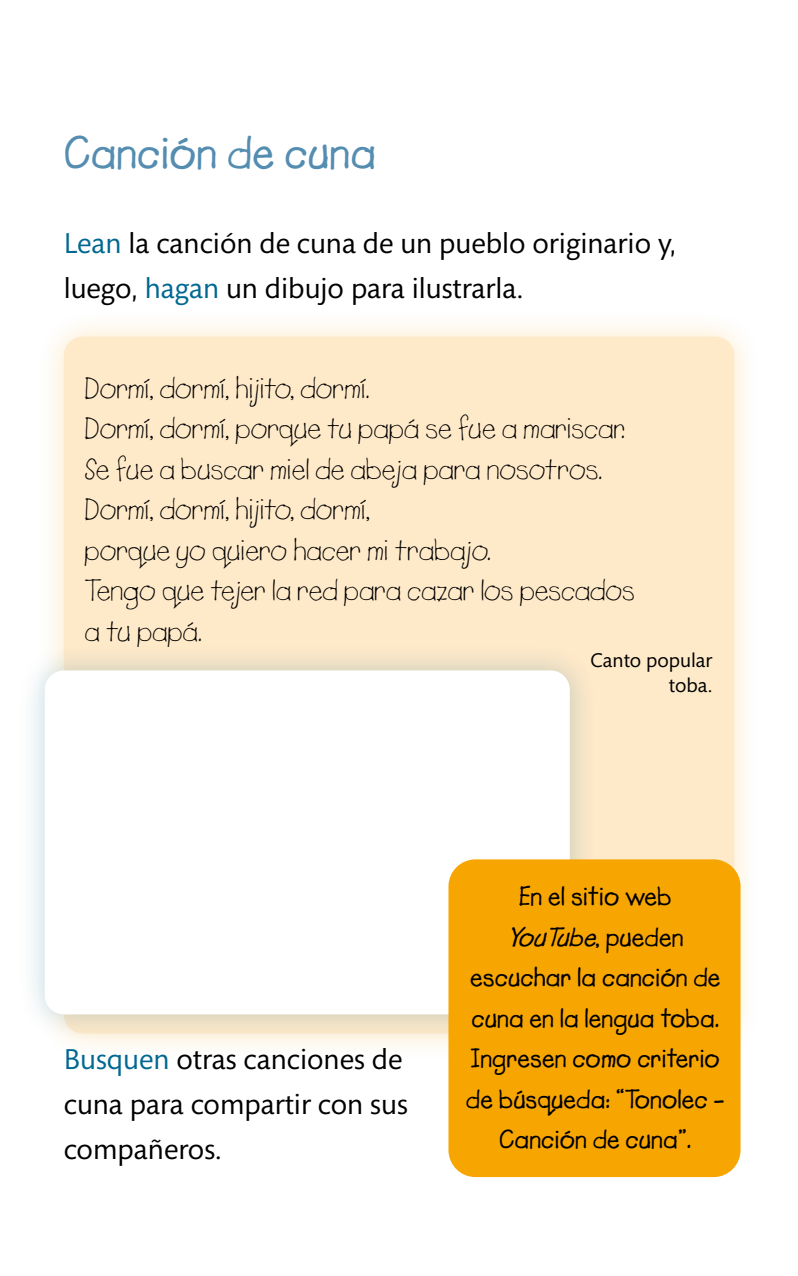
<style>
.page{position:relative;width:798px;height:1276px;background:#fff}
.page>*{position:absolute;margin:0;border:0;box-sizing:border-box;transform-origin:0 0}
.titulos{font:47.25px "Lemonade ICG Bold";color:#548db0}
.consigna{font:29.25px/40.5px "Lemonade ICG";color:#000}
.consigna-2{font:29.25px/45px "Mundo Sans Std";color:#000}
.titulos-2{font:27px/40.5px "Lemonade ICG Bold";color:#000;text-align:center}
.titulos-3{font:italic 27px "Lemonade ICG Bold";color:#000}
.consigna-3{font:20.25px "Mundo Sans Std";color:#000}
.s1{color:#006891}
.s2{font-style:normal}
</style>
<div class="page">
<div style="left:36px;top:309px;width:726px;height:752px;background:#f7a500;opacity:.25"></div>
<div style="left:64px;top:336px;width:670px;height:697px;background:#fee9c9;border-radius:19px"></div>
<div style="left:17px;top:642px;width:581px;height:400px;background:#006891;opacity:.25"></div>
<div style="left:45px;top:670px;width:524px;height:344px;background:#fff;border-radius:19px"></div>
<div style="left:448px;top:859px;width:292px;height:318px;background:#f7a500;border-radius:27px"></div>
<p class="titulos" style="left:64px;top:124px;width:313px">Canción de cuna</p>
<p class="consigna-2" style="left:64px;top:222px;width:613px"><span class="s1">Lean</span> la canción de cuna de un pueblo originario y, luego, <span class="s1">hagan</span> un dibujo para ilustrarla.</p>
<p class="consigna" style="left:85px;top:368px;width:286px">Dormí, dormí, hijito, dormí.</p>
<p class="consigna" style="left:85px;top:408px;width:541px">Dormí, dormí, porque tu papá se fue a mariscar.</p>
<p class="consigna" style="left:85px;top:449px;width:519px">Se fue a buscar miel de abeja para nosotros.</p>
<p class="consigna" style="left:85px;top:489px;width:287px">Dormí, dormí, hijito, dormí,</p>
<p class="consigna" style="left:85px;top:530px;width:407px">porque yo quiero hacer mi trabajo.</p>
<p class="consigna" style="left:85px;top:570px;width:551px">Tengo que tejer la red para cazar los pescados a tu papá.</p>
<p class="consigna-3" style="left:590px;top:649px;width:123px">Canto popular</p>
<p class="consigna-3" style="left:668px;top:674px;width:45px">toba.</p>
<p class="consigna-2" style="left:64px;top:1037px;width:345px"><span class="s1">Busquen</span> otras canciones de cuna para compartir con sus compañeros.</p>
<p class="titulos-2" style="left:518px;top:876px;width:154px">En el sitio web</p>
<p class="titulos-3" style="left:506px;top:921px;width:178px">YouTube<span class="s2">, p u e d e n</span></p>
<p class="titulos-2" style="left:470px;top:957px;width:252px">escuchar la canción de</p>
<p class="titulos-2" style="left:471px;top:998px;width:249px">cuna en la lengua toba.</p>
<p class="titulos-2" style="left:470px;top:1038px;width:251px">Ingresen como criterio</p>
<p class="titulos-2" style="left:466px;top:1079px;width:260px">de búsqueda: “Tonolec -<br>Canción de cuna”.</p>
</div>
